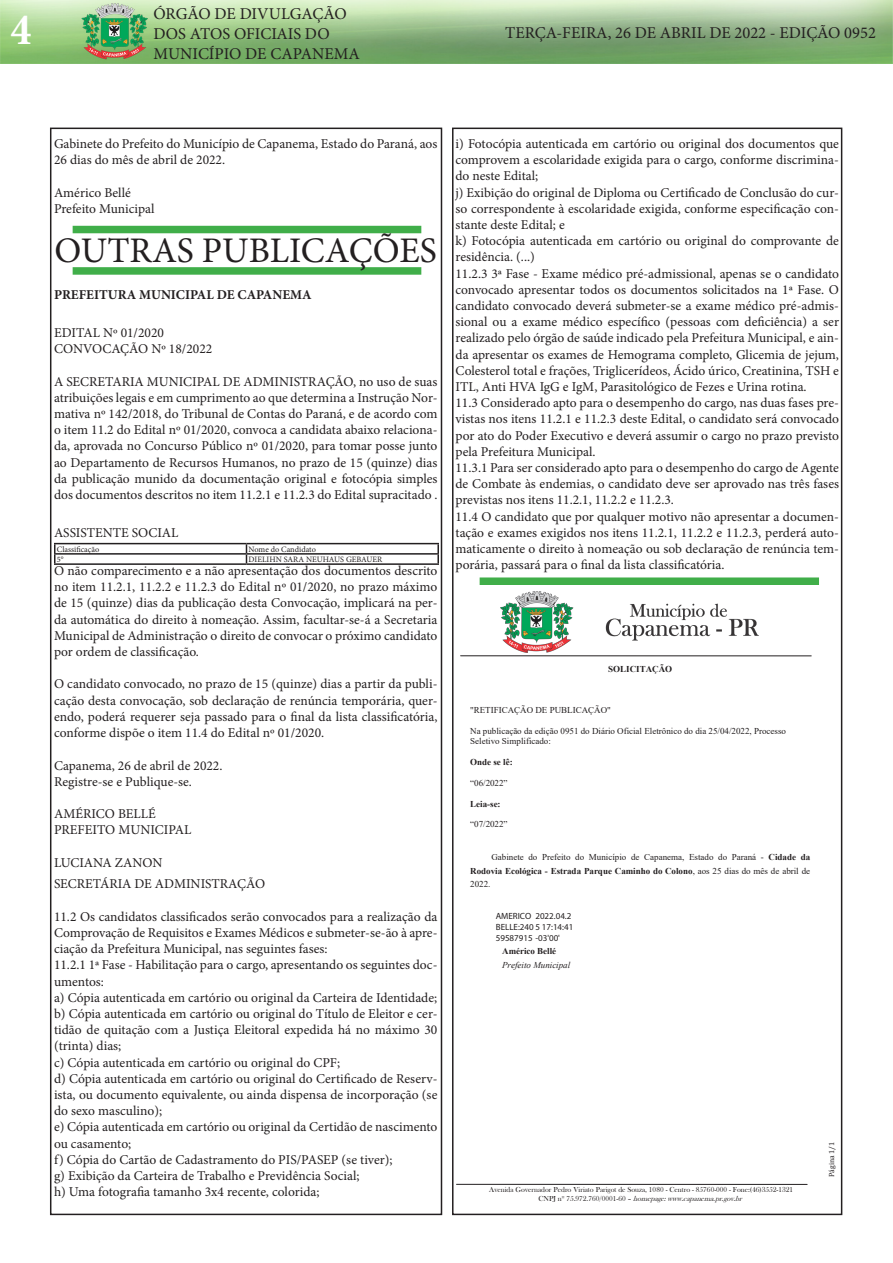
<style>
.page{position:relative;width:893px;height:1263px;background:#fff}
.page>*{position:absolute;margin:0;border:0;box-sizing:border-box;transform-origin:0 0}
.t1{font:700 condensed 45px "Minion Pro";color:#fff}
.t2{font:36px "Minion Pro";color:#231f20}
.t3{font:16.5px/19.8px "Minion Pro";color:#231f20}
.t4{font:13.5px/16.2px "Minion Pro";color:#231f20;text-align:justify}
.t5{font:700 13.5px "Minion Pro";color:#231f20}
.t6{font:9px/13.5px "Times New Roman";color:#231f20}
.t7{font:9px/10.8px "Myriad Pro";color:#231f20}
.t8{font:italic 9px/13.5px "Times New Roman";color:#231f20}
.t9{font:700 9px "Times New Roman";color:#231f20}
.t10{font:9px "Times New Roman";color:#231f20}
.t11{font:8.25px "Minion Pro";color:#231f20}
.t12{font:7.5px/8.6px "Baskerville Old Face";color:#231f20;text-align:center}
.t13{font:7.5px "Cambria";color:#231f20}
.s1{font-style:italic}
.s2{font-weight:700}
.s3{font-weight:700;font-style:normal}
</style>
<div class="page">
<div style="left:50px;top:128px;width:392px;height:1087px;border:2px solid #231f20"></div>
<img style="left:0;top:0;width:893px;height:64px">
<div style="left:452px;top:128px;width:390px;height:1087px;border:2px solid #231f20"></div>
<hr style="left:54px;top:543px;width:192px;height:1px;background:#231f20">
<hr style="left:246px;top:543px;width:193px;height:1px;background:#231f20">
<hr style="left:54px;top:553px;width:192px;height:2px;background:#231f20">
<svg style="left:54px;top:544px;width:2px;height:19px"></svg>
<hr style="left:246px;top:553px;width:193px;height:2px;background:#231f20">
<svg style="left:246px;top:544px;width:1px;height:19px"></svg>
<svg style="left:437px;top:544px;width:2px;height:19px"></svg>
<hr style="left:54px;top:563px;width:192px;height:2px;background:#231f20">
<hr style="left:246px;top:563px;width:193px;height:2px;background:#231f20">
<hr style="left:461px;top:655px;width:350px;height:1px;background:#231f20">
<hr style="left:456px;top:1184px;width:351px;height:1px;background:#231f20">
<img style="left:500px;top:591px;width:259px;height:61px">
<div style="left:480px;top:577px;width:339px;height:8px;background:#40ae49"></div>
<div style="left:73px;top:226px;width:348px;height:7px;background:#40ae49"></div>
<div style="left:73px;top:267px;width:348px;height:8px;background:#40ae49"></div>
<h1 class="t1" style="left:11px;top:-1px;width:22px">4</h1>
<p class="t3" style="left:153px;top:4px;width:208px">ÓRGÃO DE DIVULGAÇÃO<br>DOS ATOS OFICIAIS DO<br>MUNICÍPIO DE CAPANEMA</p>
<p class="t3" style="left:505px;top:23px;width:372px">TERÇA-FEIRA, 26 DE ABRIL DE 2022 - EDIÇÃO 0952</p>
<p class="t4" style="left:54px;top:136px;width:385px">Gabinete do Prefeito do Município de Capanema, Estado do Paraná, aos<br>26 dias do mês de abril de 2022.</p>
<p class="t4" style="left:54px;top:184px;width:78px">Américo Bellé</p>
<p class="t4" style="left:54px;top:200px;width:102px">Prefeito Municipal</p>
<p class="t4" style="left:455px;top:136px;width:385px">i) Fotocópia autenticada em cartório ou original dos documentos que comprovem a escolaridade exigida para o cargo, conforme discrimina&shy;do neste Edital;</p>
<p class="t4" style="left:455px;top:184px;width:385px">j) Exibição do original de Diploma ou Certificado de Conclusão do cur&shy;so correspondente à escolaridade exigida, conforme especificação con&shy;stante deste Edital; e</p>
<p class="t4" style="left:455px;top:233px;width:385px">k) Fotocópia autenticada em cartório ou original do comprovante de residência. (...)</p>
<p class="t4" style="left:455px;top:265px;width:385px">11.2.3 3ª Fase - Exame médico pré-admissional, apenas se o candidato convocado apresentar todos os documentos solicitados na 1ª Fase. O candidato convocado deverá submeter-se a exame médico pré-admis&shy;sional ou a exame médico específico (pessoas com deficiência) a ser realizado pelo órgão de saúde indicado pela Prefeitura Municipal, e ain&shy;da apresentar os exames de Hemograma completo, Glicemia de jejum, Colesterol total e frações, Triglicerídeos, Ácido úrico, Creatinina, TSH e ITL, Anti HVA IgG e IgM, Parasitológico de Fezes e Urina rotina.</p>
<p class="t4" style="left:455px;top:395px;width:385px">11.3 Considerado apto para o desempenho do cargo, nas duas fases pre&shy;vistas nos itens 11.2.1 e 11.2.3 deste Edital, o candidato será convocado por ato do Poder Executivo e deverá assumir o cargo no prazo previsto pela Prefeitura Municipal.</p>
<p class="t4" style="left:455px;top:460px;width:385px">11.3.1 Para ser considerado apto para o desempenho do cargo de Agente de Combate às endemias, o candidato deve ser aprovado nas três fases previstas nos itens 11.2.1, 11.2.2 e 11.2.3.</p>
<p class="t4" style="left:455px;top:508px;width:385px">11.4 O candidato que por qualquer motivo não apresentar a documen&shy;tação e exames exigidos nos itens 11.2.1, 11.2.2 e 11.2.3, perderá auto&shy;maticamente o direito à nomeação ou sob declaração de renúncia tem&shy;porária, passará para o final da lista classificatória.</p>
<p class="t2" style="left:54px;top:227px;width:384px">OUTRAS PUBLICAÇÕES</p>
<p class="t5" style="left:54px;top:285px;width:259px">PREFEITURA MUNICIPAL DE CAPANEMA</p>
<p class="t4" style="left:54px;top:325px;width:112px">EDITAL Nº 01/2020</p>
<p class="t4" style="left:54px;top:341px;width:160px">CONVOCAÇÃO Nº 18/2022</p>
<p class="t4" style="left:54px;top:373px;width:385px">A SECRETARIA MUNICIPAL DE ADMINISTRAÇÃO, no uso de suas atribuições legais e em cumprimento ao que determina a Instrução Nor&shy;mativa nº 142/2018, do Tribunal de Contas do Paraná, e de acordo com o item 11.2 do Edital nº 01/2020, convoca a candidata abaixo relaciona&shy;da, aprovada no Concurso Público nº 01/2020, para tomar posse junto ao Departamento de Recursos Humanos, no prazo de 15 (quinze) dias da publicação munido da documentação original e fotocópia simples dos documentos descritos no item 11.2.1 e 11.2.3 do Edital supracitado .</p>
<p class="t4" style="left:54px;top:524px;width:126px">ASSISTENTE SOCIAL</p>
<p class="t11" style="left:57px;top:544px;width:44px">Classificação</p>
<p class="t11" style="left:249px;top:544px;width:69px">Nome do Candidato</p>
<p class="t11" style="left:57px;top:554px;width:8px">5°</p>
<p class="t11" style="left:249px;top:554px;width:135px">DIELIHN SARA NEUHAUS GEBAUER</p>
<p class="t4" style="left:54px;top:563px;width:385px">O não comparecimento e a não apresentação dos documentos descrito no item 11.2.1, 11.2.2 e 11.2.3 do Edital nº 01/2020, no prazo máximo de 15 (quinze) dias da publicação desta Convocação, implicará na per&shy;da automática do direito à nomeação. Assim, facultar-se-á a Secretaria Municipal de Administração o direito de convocar o próximo candidato por ordem de classificação.</p>
<p class="t4" style="left:54px;top:676px;width:385px">O candidato convocado, no prazo de 15 (quinze) dias a partir da publi&shy;cação desta convocação, sob declaração de renúncia temporária, quer&shy;endo, poderá requerer seja passado para o final da lista classificatória, conforme dispõe o item 11.4 do Edital nº 01/2020.</p>
<p class="t4" style="left:54px;top:757px;width:170px">Capanema, 26 de abril de 2022.</p>
<p class="t4" style="left:54px;top:773px;width:140px">Registre-se e Publique-se.</p>
<p class="t4" style="left:54px;top:806px;width:103px">AMÉRICO BELLÉ</p>
<p class="t4" style="left:54px;top:822px;width:139px">PREFEITO MUNICIPAL</p>
<p class="t4" style="left:54px;top:854px;width:110px">LUCIANA ZANON</p>
<p class="t4" style="left:54px;top:876px;width:213px">SECRETÁRIA DE ADMINISTRAÇÃO</p>
<p class="t4" style="left:54px;top:908px;width:385px">11.2 Os candidatos classificados serão convocados para a realização da Comprovação de Requisitos e Exames Médicos e submeter-se-ão à apre&shy;ciação da Prefeitura Municipal, nas seguintes fases:</p>
<p class="t4" style="left:54px;top:957px;width:385px">11.2.1 1ª Fase - Habilitação para o cargo, apresentando os seguintes doc&shy;umentos:</p>
<p class="t4" style="left:54px;top:989px;width:385px">a) Cópia autenticada em cartório ou original da Carteira de Identidade;</p>
<p class="t4" style="left:54px;top:1005px;width:385px">b) Cópia autenticada em cartório ou original do Título de Eleitor e cer&shy;tidão de quitação com a Justiça Eleitoral expedida há no máximo 30 (trinta) dias;</p>
<p class="t4" style="left:54px;top:1054px;width:288px">c) Cópia autenticada em cartório ou original do CPF;</p>
<p class="t4" style="left:54px;top:1070px;width:385px">d) Cópia autenticada em cartório ou original do Certificado de Reserv&shy;ista, ou documento equivalente, ou ainda dispensa de incorporação (se do sexo masculino);</p>
<p class="t4" style="left:54px;top:1119px;width:385px">e) Cópia autenticada em cartório ou original da Certidão de nascimento ou casamento;</p>
<p class="t4" style="left:54px;top:1151px;width:340px">f) Cópia do Cartão de Cadastramento do PIS/PASEP (se tiver);</p>
<p class="t4" style="left:54px;top:1167px;width:307px">g) Exibição da Carteira de Trabalho e Previdência Social;</p>
<p class="t4" style="left:54px;top:1184px;width:267px">h) Uma fotografia tamanho 3x4 recente, colorida;</p>
<p class="t12" style="left:489px;top:1185px;width:305px">Avenida Governador Pedro Viriato Parigot de Souza, 1080 - Centro - 85760-000 - Fone:(46)3552-1321<br>C N PJ n º 7 5 . 9 7 2 . 7 6 0 / 0 0 0 1 - 6 0 – <span class="s1">homepage:www.capanema.pr.gov.br</span></p>
<p class="t9" style="left:608px;top:662px;width:66px">SOLICITAÇÃO</p>
<p class="t6" style="left:470px;top:703px;width:142px">"RETIFICAÇÃO DE PUBLICAÇÃO"</p>
<p class="t6" style="left:470px;top:725px;width:317px;line-height:10.4px">Na publicação da edição 0951 do Diário Oficial Eletrônico do dia 25/04/2022, Processo<br>Seletivo Simplificado:</p>
<p class="t9" style="left:470px;top:756px;width:44px">Onde se lê:</p>
<p class="t10" style="left:470px;top:776px;width:39px">“06/2022”</p>
<p class="t9" style="left:470px;top:797px;width:32px">Leia-se:</p>
<p class="t10" style="left:470px;top:818px;width:39px">“07/2022”</p>
<p class="t6" style="left:470px;top:850px;width:342px;text-align:justify;text-indent:21px">Gabinete do Prefeito do Município de Capanema, Estado do Paraná - <span class="s2">Cidade da Rodovia Ecológica - Estrada Parque Caminho do Colono</span>, aos 25 dias do mês de abril de 2022.</p>
<p class="t7" style="left:496px;top:910px;width:79px">AMERICO 2022.04.2<br>BELLE:240 5 17:14:41<br>59587915 -03'00'</p>
<p class="t8" style="left:502px;top:944px;width:70px"><span class="s3">Américo Bellé<br></span>Prefeito Municipal</p>
<p class="t13" style="left:827px;top:1177px;width:37px;rotate:-90deg">Página 1/1</p>
</div>
